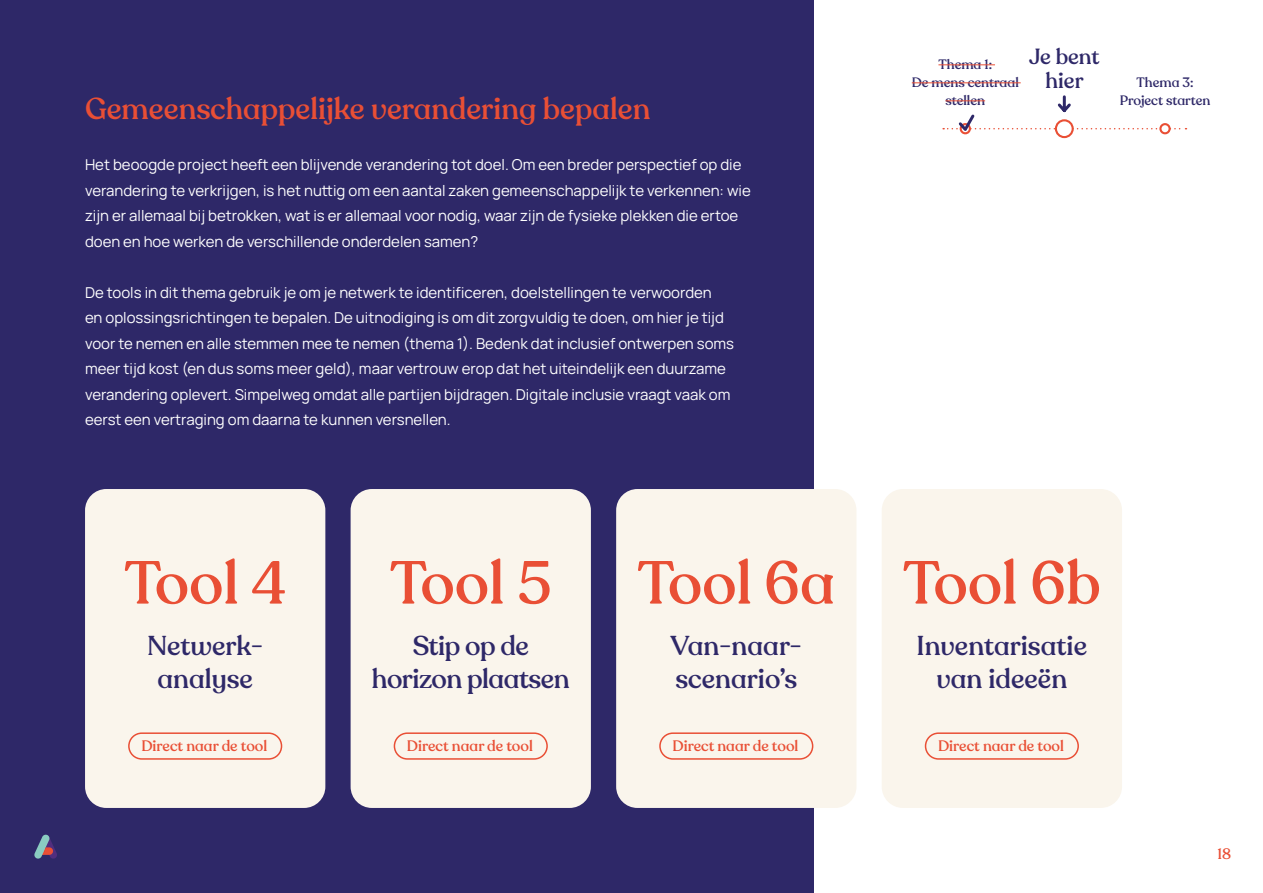
<style>
.page{position:relative;width:1263px;height:893px;background:#fff}
.page>*{position:absolute;margin:0;border:0;box-sizing:border-box;transform-origin:0 0}
.t1{font:500 60px "Recoleta Alt";color:#e94f35}
.t2{font:500 30px "Recoleta Alt";color:#e94f35}
.t3{font:500 27px/33px "Recoleta Alt";color:#2e2868;text-align:center}
.t4{font:500 27px/33px "Recoleta Alt";letter-spacing:-.02em;color:#2e2868;text-align:center}
.t5{font:500 21.6px/24px "Recoleta Alt";color:#2e2868;text-align:center}
.t6{font:200 15px/25.5px "Manrope";color:#fff}
.t7{font:500 15px "Recoleta Alt";color:#e94f35}
.t8{font:500 13.5px/18px "Recoleta Alt";color:#2e2868;text-align:center}
</style>
<div class="page">
<div style="left:0;top:0;width:813px;height:893px;background:#2e2868"></div>
<div style="left:85px;top:489px;width:240px;height:319px;background:#faf5ec;border-radius:21px"></div>
<div style="left:351px;top:489px;width:240px;height:319px;background:#faf5ec;border-radius:21px"></div>
<div style="left:616px;top:489px;width:240px;height:319px;background:#faf5ec;border-radius:21px"></div>
<div style="left:882px;top:489px;width:240px;height:319px;background:#faf5ec;border-radius:21px"></div>
<div style="left:1055px;top:119px;width:19px;height:19px;border:2px solid #e94f35;border-radius:50%"></div>
<hr style="left:938px;top:64px;width:57px;height:1px;background:#e94f35">
<hr style="left:912px;top:82px;width:109px;height:1px;background:#e94f35">
<svg style="left:943px;top:95px;width:243px;height:40px"></svg>
<div style="left:128px;top:732px;width:154px;height:28px;border:2px solid #e94f35;border-radius:13px"></div>
<div style="left:394px;top:732px;width:154px;height:28px;border:2px solid #e94f35;border-radius:13px"></div>
<div style="left:659px;top:732px;width:154px;height:28px;border:2px solid #e94f35;border-radius:13px"></div>
<div style="left:925px;top:732px;width:154px;height:28px;border:2px solid #e94f35;border-radius:13px"></div>
<svg style="left:34px;top:835px;width:23px;height:24px"></svg>
<h2 class="t2" style="left:85px;top:90px;width:567px">Gemeenschappelijke verandering bepalen</h2>
<p class="t6" style="left:85px;top:151px;width:667px">Het beoogde project heeft een blijvende verandering tot doel. Om een breder perspectief op die verandering te verkrijgen, is het nuttig om een aantal zaken gemeenschappelijk te verkennen: wie zijn er allemaal bij betrokken, wat is er allemaal voor nodig, waar zijn de fysieke plekken die ertoe doen en hoe werken de verschillende onderdelen samen?</p>
<p class="t6" style="left:85px;top:279px;width:651px">De tools in dit thema gebruik je om je netwerk te identificeren, doelstellingen te verwoorden<br>en oplossingsrichtingen te bepalen. De uitnodiging is om dit zorgvuldig te doen, om hier je tijd voor te nemen en alle stemmen mee te nemen (thema 1). Bedenk dat inclusief ontwerpen soms meer tijd kost (en dus soms meer geld), maar vertrouw erop dat het uiteindelijk een duurzame verandering oplevert. Simpelweg omdat alle partijen bijdragen. Digitale inclusie vraagt vaak om eerst een vertraging om daarna te kunnen versnellen.</p>
<p class="t8" style="left:912px;top:56px;width:108px">Thema 1:<br>De mens centraal stellen</p>
<h3 class="t5" style="left:1029px;top:45px;width:72px">Je bent hier</h3>
<p class="t8" style="left:1120px;top:74px;width:92px">Thema 3:<br>Project starten</p>
<h1 class="t1" style="left:124px;top:545px;width:163px">Tool 4</h1>
<h3 class="t3" style="left:147px;top:629px;width:118px">Netwerk&shy;analyse</h3>
<h1 class="t1" style="left:390px;top:545px;width:163px">Tool 5</h1>
<h3 class="t4" style="left:372px;top:629px;width:199px">Stip op de horizon plaatsen</h3>
<h1 class="t1" style="left:637px;top:545px;width:199px">Tool 6a</h1>
<h3 class="t3" style="left:671px;top:629px;width:133px;text-align:left">Van-naar&shy;scenario’s</h3>
<h1 class="t1" style="left:903px;top:545px;width:199px">Tool 6b</h1>
<h3 class="t3" style="left:916px;top:629px;width:172px">Inventarisatie van ideeën</h3>
<p class="t7" style="left:141px;top:736px;width:128px">Direct naar de tool</p>
<p class="t7" style="left:407px;top:736px;width:127px">Direct naar de tool</p>
<p class="t7" style="left:672px;top:736px;width:127px">Direct naar de tool</p>
<p class="t7" style="left:938px;top:736px;width:127px">Direct naar de tool</p>
<p class="t7" style="left:1217px;top:844px;width:15px">18</p>
</div>
